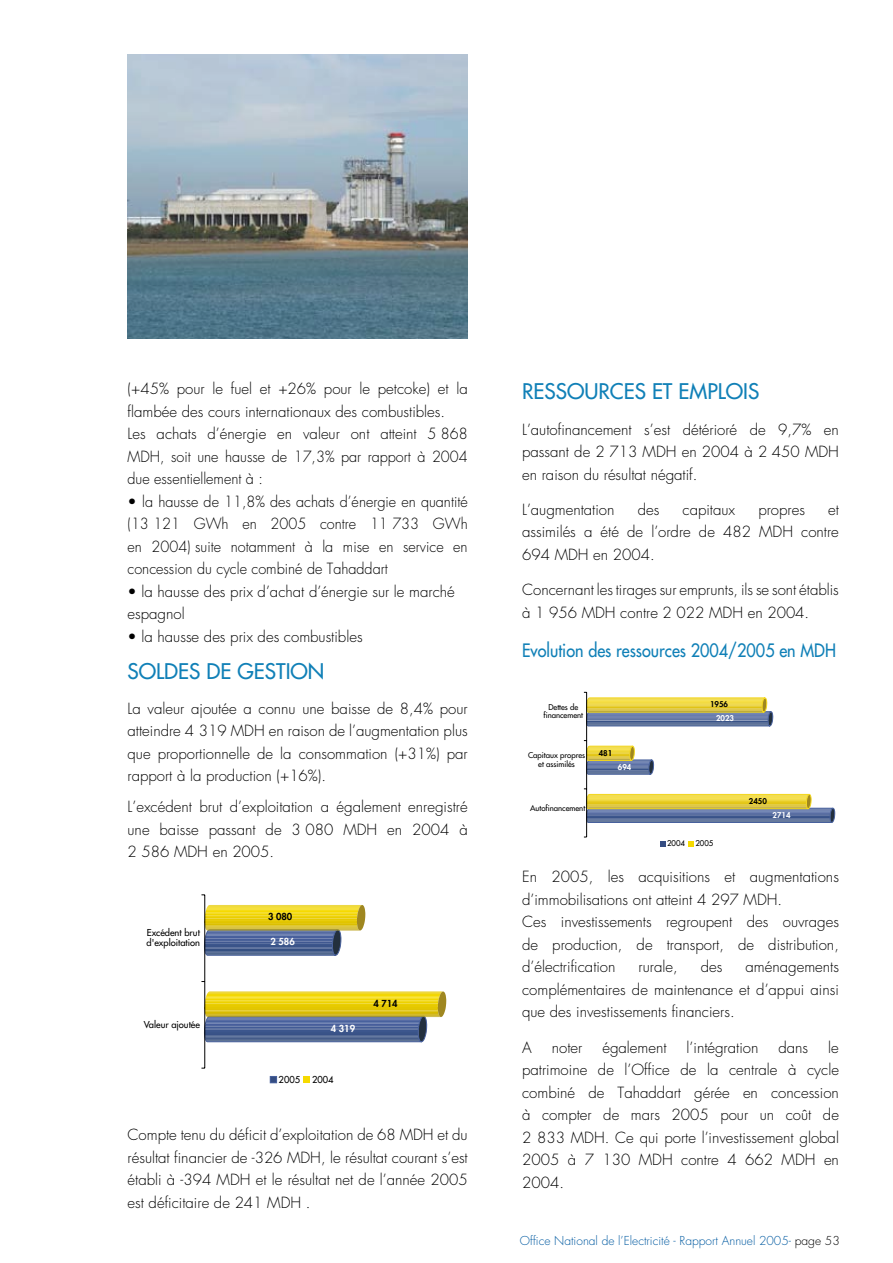
<style>
.page{position:relative;width:893px;height:1263px;background:#fff}
.page>*{position:absolute;margin:0;border:0;box-sizing:border-box;transform-origin:0 0}
.t1{font:21px "Futura";color:#1080b7}
.t2{font:18px "Futura";color:#1080b7;scale:.9 1}
.t3{font:300 15px/22.5px "Futura";color:#000;text-align:justify}
.t4{font:300 12px "Futura";color:#005aa1}
.t5{font:800 9.45px "Futura";letter-spacing:-.005em;color:#fff}
.t6{font:800 9.45px "Futura";letter-spacing:-.005em;color:#000}
.t7{font:9.3px/10.4px "Futura";color:#000}
.t8{font:7.8px/8.9px "Futura";color:#000;text-align:center}
.t9{font:800 7.8px "Futura";color:#fff}
.t10{font:800 7.8px "Futura";color:#000}
.s1{color:#000}
</style>
<div class="page">
<img style="left:128px;top:54px;width:340px;height:285px">
<svg style="left:205px;top:991px;width:241px;height:51px;background:#a3a15f"></svg>
<svg style="left:205px;top:905px;width:160px;height:51px;background:#a7a566"></svg>
<hr style="left:204px;top:895px;width:1px;height:173px;background:#000">
<div style="left:270px;top:1076px;width:7px;height:7px;background:#354d82"></div>
<div style="left:270px;top:1076px;width:7px;height:7px;border:1px solid #48619d"></div>
<div style="left:304px;top:1076px;width:6px;height:7px;background:#f6da00"></div>
<hr style="left:588px;top:774px;width:62px;height:1px;background:#274068">
<hr style="left:588px;top:726px;width:182px;height:1px;background:#274068">
<hr style="left:586px;top:692px;width:1px;height:145px;background:#000">
<svg style="left:584px;top:788px;width:251px;height:35px"></svg>
<svg style="left:584px;top:740px;width:70px;height:34px"></svg>
<svg style="left:584px;top:692px;width:189px;height:34px"></svg>
<svg style="left:660px;top:841px;width:5px;height:5px"></svg>
<svg style="left:688px;top:841px;width:6px;height:5px"></svg>
<p class="t3" style="left:128px;top:378px;width:342px;text-align:left">(+45% pour le fuel et +26% pour le petcoke) et la flambée des cours internationaux des combustibles.<br>Les achats d’énergie en valeur ont atteint 5 868<br>MDH, soit une hausse de 17,3% par rapport à 2004 due essentiellement à :</p>
<p class="t3" style="left:128px;top:490px;width:342px">• la hausse de 11,8% des achats d’énergie en quantité (13 121 GWh en 2005 contre 11 733 GWh en 2004) suite notamment à la mise en service en concession du cycle combiné de Tahaddart</p>
<p class="t3" style="left:128px;top:580px;width:329px">• la hausse des prix d’achat d’énergie sur le marché espagnol</p>
<p class="t3" style="left:128px;top:625px;width:237px">• la hausse des prix des combustibles</p>
<h1 class="t1" style="left:128px;top:657px;width:25px">Soldes</h1>
<h1 class="t1" style="left:207px;top:657px;width:45px">de gestion</h1>
<p class="t3" style="left:128px;top:697px;width:342px">La valeur ajoutée a connu une baisse de 8,4% pour atteindre 4 319 MDH en raison de l’augmentation plus que proportionnelle de la consommation (+31%) par rapport à la production (+16%).</p>
<p class="t3" style="left:128px;top:796px;width:342px">L’excédent brut d’exploitation a également enregistré une baisse passant de 3 080 MDH en 2004 à 2 586 MDH en 2005.</p>
<p class="t7" style="left:147px;top:927px;width:55px">Excédent brut d'exploitation</p>
<p class="t7" style="left:144px;top:1019px;width:58px">Valeur ajoutée</p>
<p class="t6" style="left:268px;top:910px;width:26px">3 080</p>
<p class="t5" style="left:270px;top:936px;width:26px">2 586</p>
<p class="t5" style="left:331px;top:1022px;width:26px">4 319</p>
<p class="t7" style="left:279px;top:1074px;width:23px">2005</p>
<p class="t7" style="left:312px;top:1074px;width:23px">2004</p>
<p class="t6" style="left:373px;top:997px;width:26px">4 714</p>
<p class="t3" style="left:128px;top:1123px;width:342px">Compte tenu du déficit d’exploitation de 68 MDH et du résultat financier de -326 MDH, le résultat courant s’est établi à -394 MDH et le résultat net de l’année 2005 est déficitaire de 241 MDH .</p>
<h1 class="t1" style="left:522px;top:378px;width:25px">Ressources</h1>
<h1 class="t1" style="left:652px;top:378px;width:39px">et emplois</h1>
<p class="t3" style="left:522px;top:418px;width:318px">L’autofinancement s’est détérioré de 9,7% en passant de 2 7 13 MDH en 2004 à 2 450 MDH en raison du résultat négatif.</p>
<p class="t3" style="left:522px;top:498px;width:94px">L’augmentation</p>
<p class="t3" style="left:638px;top:498px;width:23px">des</p>
<p class="t3" style="left:682px;top:498px;width:54px">capitaux</p>
<p class="t3" style="left:758px;top:498px;width:48px">propres</p>
<p class="t3" style="left:522px;top:498px;width:318px;text-indent:306px">et assimilés a été de l’ordre de 482 MDH contre 694 MDH en 2004.</p>
<p class="t3" style="left:522px;top:579px;width:318px">Concernant les tirages sur emprunts, ils se sont établis à 1 956 MDH contre 2 022 MDH en 2004.</p>
<p class="t2" style="left:522px;top:639px;width:350px">Evolution des ressources 2004/2005 en MDH</p>
<p class="t8" style="left:544px;top:703px;width:41px;line-height:7.8px">Dettes de financement</p>
<p class="t8" style="left:528px;top:750px;width:59px">Capitaux propres et assimilés</p>
<p class="t10" style="left:599px;top:748px;width:15px">481</p>
<p class="t9" style="left:618px;top:761px;width:15px">694</p>
<p class="t8" style="left:530px;top:804px;width:57px">Autofinancement</p>
<p class="t10" style="left:710px;top:699px;width:20px">1956</p>
<p class="t9" style="left:716px;top:713px;width:20px">2023</p>
<p class="t8" style="left:667px;top:839px;width:20px">2004</p>
<p class="t8" style="left:695px;top:839px;width:20px">2005</p>
<p class="t10" style="left:749px;top:796px;width:20px">2450</p>
<p class="t9" style="left:772px;top:810px;width:20px">2714</p>
<p class="t3" style="left:522px;top:866px;width:318px;text-align:left">En 2005, les acquisitions et augmentations d’immobilisations ont atteint 4 297 MDH.<br>Ces investissements regroupent des ouvrages de production, de transport, de distribution, d’électrification</p>
<p class="t3" style="left:639px;top:956px;width:41px">rurale,</p>
<p class="t3" style="left:701px;top:956px;width:23px">des</p>
<p class="t3" style="left:522px;top:956px;width:318px;text-indent:223px">aménagements complémentaires de maintenance et d’appui ainsi que des investissements financiers.</p>
<p class="t3" style="left:522px;top:1036px;width:11px">A</p>
<p class="t3" style="left:552px;top:1036px;width:32px">noter</p>
<p class="t3" style="left:602px;top:1036px;width:66px">également</p>
<p class="t3" style="left:687px;top:1036px;width:73px">l’intégration</p>
<p class="t3" style="left:778px;top:1036px;width:31px">dans</p>
<p class="t3" style="left:522px;top:1036px;width:318px;text-indent:306px">le patrimoine de l’Office de la centrale à cycle combiné de Tahaddart gérée en concession à compter de mars 2005 pour un coût de 2 833 MDH. Ce qui porte l’investissement global 2005 à 7 130 MDH contre 4 662 MDH en 2004.</p>
<p class="t4" style="left:520px;top:1232px;width:321px">Office National de l’Electricité - Rapport Annuel 2005- <span class="s1">page 53</span></p>
</div>
